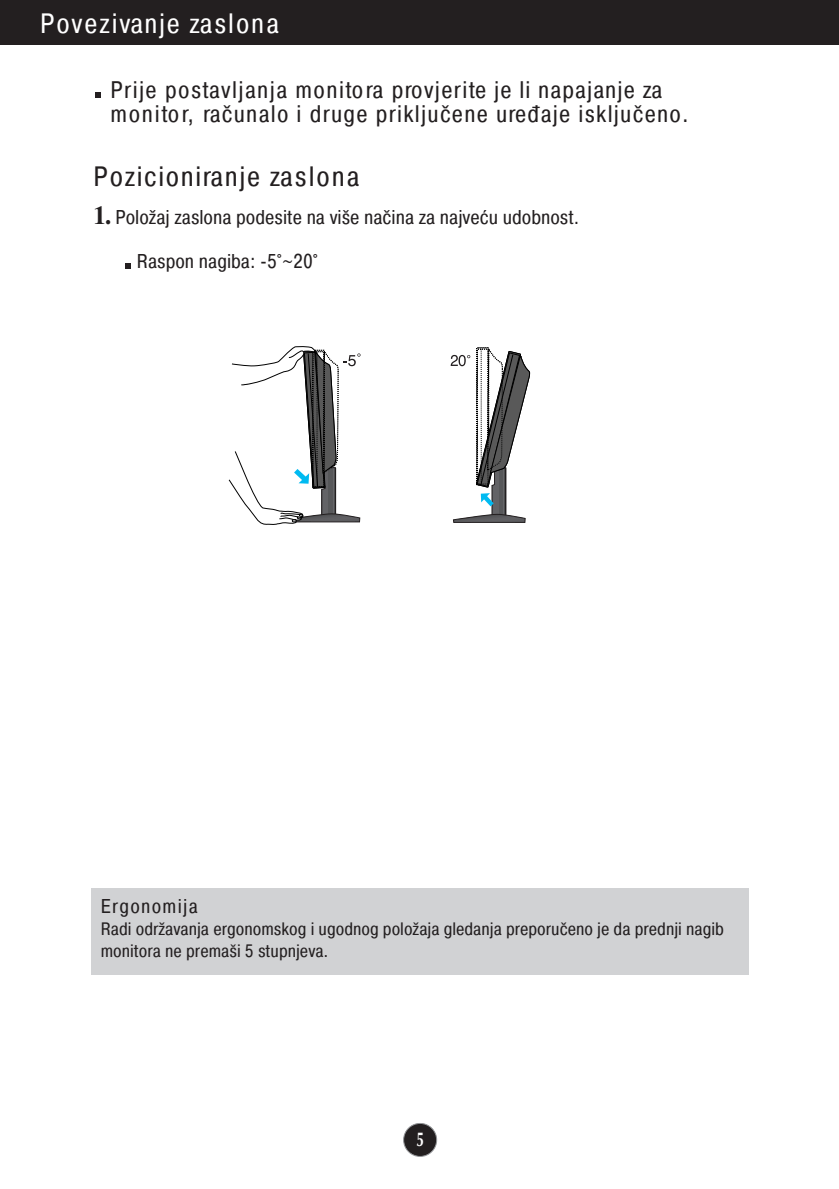
<style>
.page{position:relative;width:839px;height:1189px;background:#fff}
.page>*{position:absolute;margin:0;border:0;box-sizing:border-box;transform-origin:0 0}
.t1{font:28px "Pragmatica Cond Cr";letter-spacing:.06em;color:#231f20}
.t2{font:28px "Pragmatica Cond Cr";letter-spacing:.065em;color:#fff}
.t3{font:24px/24px "Pragmatica Cond Cr";letter-spacing:.05em;color:#231f20}
.t4{font:20px "Pragmatica Cond Cr";color:#231f20}
.t5{font:20px "Pragmatica Cond Cr";letter-spacing:.065em;color:#231f20}
.t6{font:700 20px "Optima";color:#fff;scale:.7 1}
.t7{font:18px/21.6px "Pragmatica Cond Cr";color:#231f20}
.s1{font-family:"Times";font-weight:700;font-size:26px}
</style>
<div class="page">
<div style="left:403px;top:1123px;width:33px;height:33px;background:#231f20;border-radius:50%"></div>
<div style="left:403px;top:1123px;width:34px;height:34px;border:2px solid #939598;border-radius:50%"></div>
<div style="left:0;top:0;width:839px;height:45px;background:#231f20"></div>
<svg style="left:125px;top:263px;width:6px;height:5px"></svg>
<svg style="left:95px;top:93px;width:6px;height:5px"></svg>
<div style="left:91px;top:888px;width:657px;height:87px;background:#d1d2d4"></div>
<svg style="left:450px;top:349px;width:80px;height:174px"></svg>
<svg style="left:228px;top:346px;width:132px;height:179px"></svg>
<h1 class="t2" style="left:40px;top:13px;width:240px">Povezivanje zaslona</h1>
<h2 class="t3" style="left:110px;top:80px;width:580px">Prije postavljanja monitora provjerite je li napajanje za monitor, računalo i druge priključene uređaje isključeno.</h2>
<h1 class="t1" style="left:93px;top:166px;width:267px">Pozicioniranje zaslona</h1>
<p class="t4" style="left:93px;top:210px;width:487px"><span class="s1">1.</span> Položaj zaslona podesite na više načina za najveću udobnost.</p>
<p class="t4" style="left:137px;top:254px;width:183px">Raspon nagiba: -5°~20°</p>
<p class="t5" style="left:101px;top:898px;width:98px">Ergonomija</p>
<p class="t7" style="left:101px;top:920px;width:625px">Radi održavanja ergonomskog i ugodnog položaja gledanja preporučeno je da prednji nagib monitora ne premaši 5 stupnjeva.</p>
<p class="t6" style="left:416px;top:1131px;width:13px">5</p>
</div>
